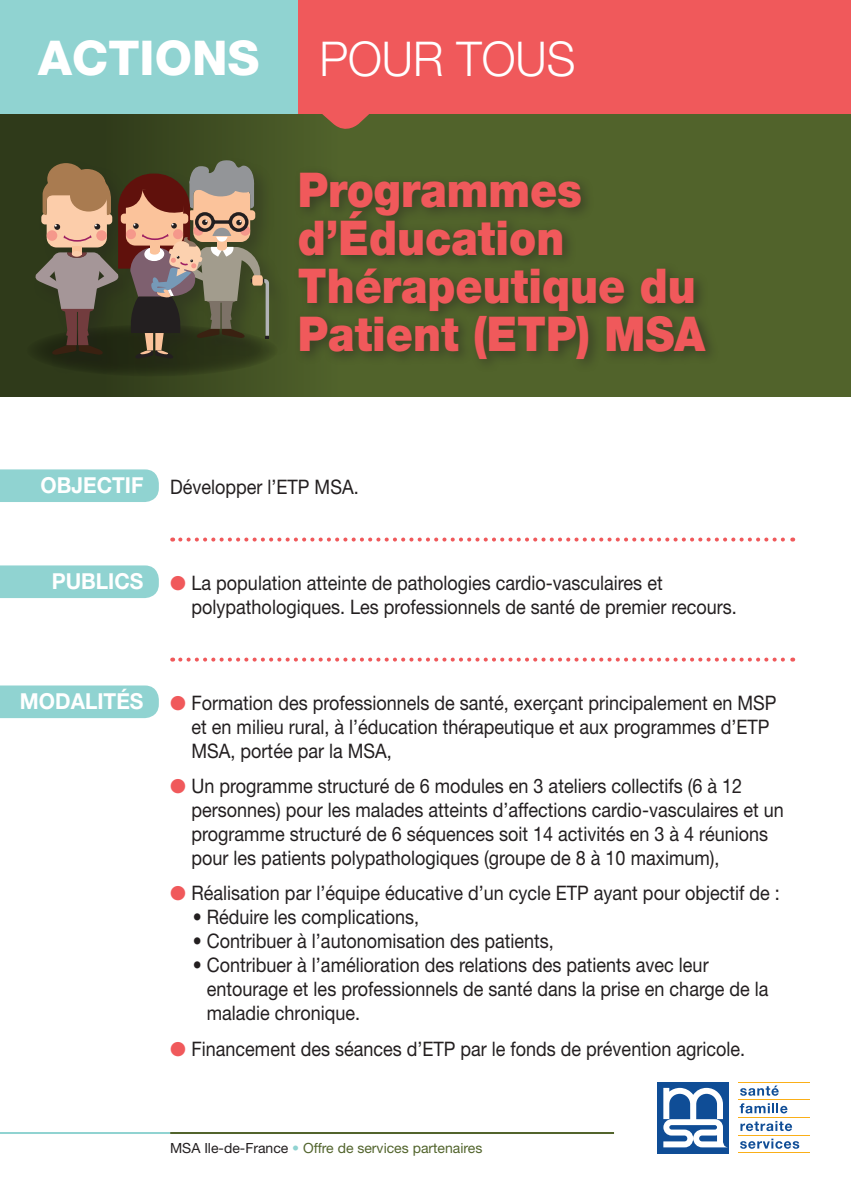
<style>
.page{position:relative;width:851px;height:1191px;background:#fff}
.page>*{position:absolute;margin:0;border:0;box-sizing:border-box;transform-origin:0 0}
.t1{font:900 48px/48px "Helvetica Neue";color:#f0595b;scale:.9 1}
.t2{font:300 48px "Helvetica Neue";color:#fff;scale:.95 1}
.t3{font:700 22px "Helvetica Neue";color:#fff;scale:.95 1}
.t4{font:20px/24px "Helvetica Neue";color:#231f20;scale:.9 1}
.t5{font:14px "Helvetica Neue";color:#52642c}
.s1{font-weight:800}
.s2{color:#f0595b}
.s3{color:#231f20}
.s4{color:#90d3d1}
</style>
<div class="page">
<hr style="left:170px;top:1132px;width:444px;height:2px;background:#52642c">
<hr style="left:0;top:1132px;width:170px;height:2px;background:#90d3d1">
<svg style="left:740px;top:1085px;width:38px;height:10px"></svg>
<svg style="left:739px;top:1103px;width:48px;height:10px"></svg>
<svg style="left:740px;top:1121px;width:52px;height:10px"></svg>
<svg style="left:740px;top:1138px;width:59px;height:10px"></svg>
<hr style="left:738px;top:1081px;width:71px;height:1px;background:#faaf18">
<hr style="left:738px;top:1099px;width:71px;height:1px;background:#faaf18">
<hr style="left:738px;top:1117px;width:71px;height:1px;background:#faaf18">
<hr style="left:738px;top:1134px;width:71px;height:1px;background:#faaf18">
<hr style="left:738px;top:1152px;width:71px;height:1px;background:#faaf18">
<div style="left:657px;top:1081px;width:71px;height:72px;background:#0f4d96"></div>
<svg style="left:663px;top:1087px;width:63px;height:60px"></svg>
<div style="left:0;top:113px;width:850px;height:284px;background:linear-gradient(to right,#35411d,#5b6f30)"></div>
<div style="left:32px;top:156px;width:257px;height:222px;background:#231f20;opacity:.3"></div>
<svg style="left:34px;top:159px;width:235px;height:200px;background:#75654f"></svg>
<div style="left:298px;top:0;width:552px;height:113px;background:#f0595b"></div>
<svg style="left:310px;top:113px;width:71px;height:22px;background:#845e3a"></svg>
<div style="left:0;top:0;width:298px;height:113px;background:#90d3d1"></div>
<svg style="left:180px;top:537px;width:613px;height:4px"></svg>
<svg style="left:180px;top:657px;width:613px;height:4px"></svg>
<div style="left:0;top:469px;width:159px;height:33px;background:#90d3d1"></div>
<div style="left:0;top:565px;width:159px;height:33px;background:#90d3d1"></div>
<div style="left:0;top:685px;width:159px;height:33px;background:#90d3d1"></div>
<div style="left:292px;top:166px;width:428px;height:208px;background:#231f20;opacity:.5"></div>
<h1 class="t2" style="left:38px;top:29px;width:567px"><span class="s1">ACTIONS</span> POUR TOUS</h1>
<h1 class="t1" style="left:298px;top:166px;width:454px">Programmes d’Éducation<br>Thérapeutique du<br>Patient (ETP) MSA</h1>
<p class="t3" style="left:40px;top:471px;width:110px">OBJECTIF</p>
<p class="t4" style="left:170px;top:474px;width:211px">Développer l’ETP MSA.</p>
<p class="t3" style="left:52px;top:567px;width:98px">PUBLICS</p>
<p class="t4" style="left:191px;top:570px;width:607px;text-indent:-21px"><span class="s2">●</span> La population atteinte de pathologies cardio-vasculaires et polypathologiques. Les professionnels de santé de premier recours.</p>
<p class="t3" style="left:20px;top:687px;width:131px">MODALITÉS</p>
<p class="t4" style="left:191px;top:690px;width:651px;text-indent:-21px"><span class="s2">●</span> Formation des professionnels de santé, exerçant principalement en MSP et en milieu rural, à l’éducation thérapeutique et aux programmes d’ETP<br>MSA, portée par la MSA,</p>
<p class="t4" style="left:191px;top:773px;width:659px;text-indent:-21px"><span class="s2">●</span> Un programme structuré de 6 modules en 3 ateliers collectifs (6 à 12 personnes) pour les malades atteints d’affections cardio-vasculaires et un programme structuré de 6 séquences soit 14 activités en 3 à 4 réunions pour les patients polypathologiques (groupe de 8 à 10 maximum),</p>
<p class="t4" style="left:170px;top:881px;width:678px"><span class="s2">●</span> Réalisation par l’équipe éducative d’un cycle ETP ayant pour objectif de :</p>
<p class="t4" style="left:193px;top:905px;width:253px">• Réduire les complications,</p>
<p class="t4" style="left:193px;top:929px;width:402px">• Contribuer à l’autonomisation des patients,</p>
<p class="t4" style="left:207px;top:953px;width:625px;text-indent:-14px">• Contribuer à l’amélioration des relations des patients avec leur entourage et les professionnels de santé dans la prise en charge de la maladie chronique.</p>
<p class="t4" style="left:170px;top:1036px;width:640px"><span class="s2">●</span> Financement des séances d’ETP par le fonds de prévention agricole.</p>
<p class="t5" style="left:170px;top:1139px;width:314px"><span class="s3">MSA Ile-de-France</span> <span class="s4">•</span> Offre de services partenaires</p>
</div>
